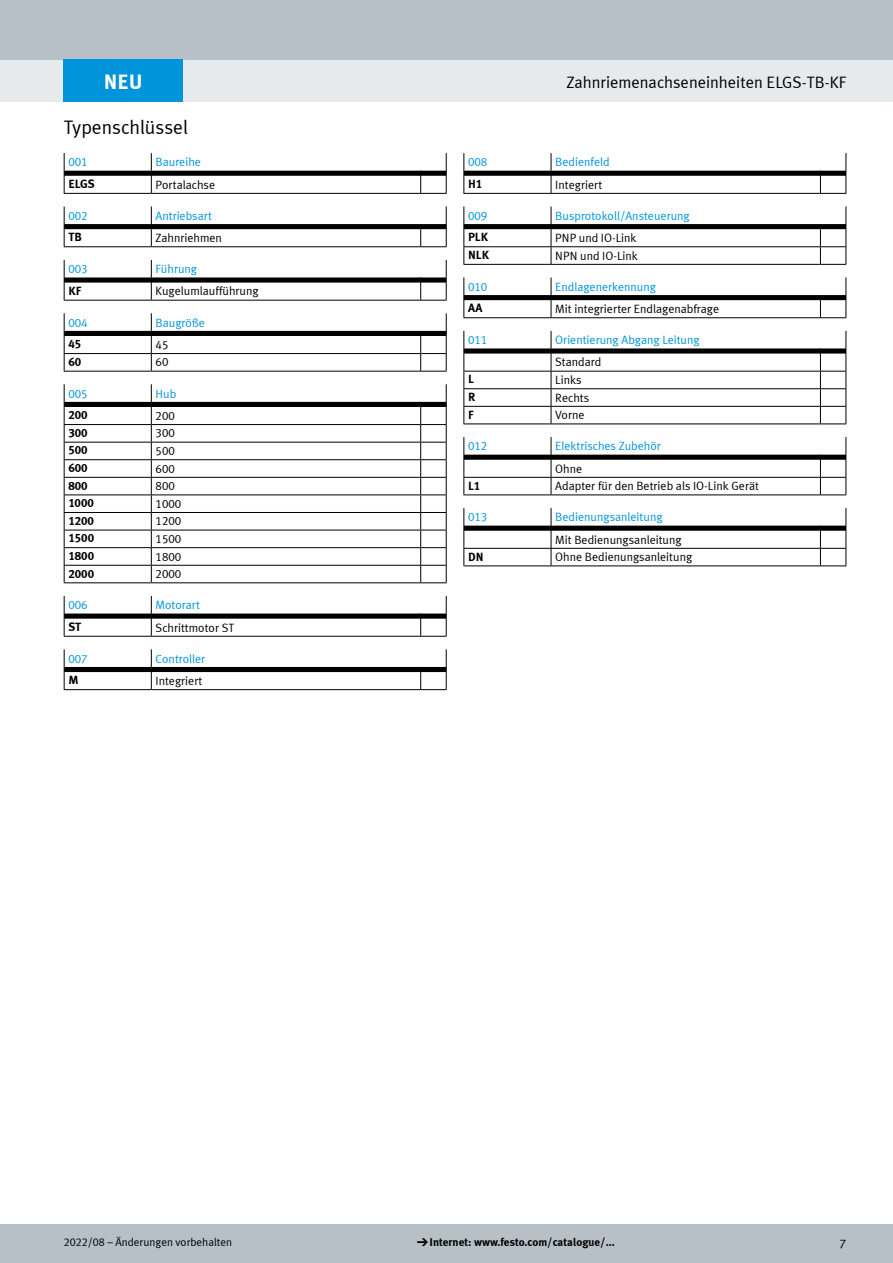
<style>
.page{position:relative;width:893px;height:1263px;background:#fff}
.page>*{position:absolute;margin:0;border:0;box-sizing:border-box;transform-origin:0 0}
.t1{font:700 21px "Meta Plus LF";color:#fff}
.t2{font:19.5px "Meta Plus LF";color:#000}
.t3{font:16.5px "Meta Plus LF";color:#000}
.t4{font:12.75px "Meta Plus LF";color:#000}
.t5{font:12px "Meta Plus LF";color:#000}
.t6{font:12px "Meta Plus LF";color:#0095db}
.t7{font:700 12px "Meta Plus LF";color:#000}
.t8{font:700 11.25px "Meta Plus LF";color:#000}
.t9{font:11.25px "Meta Plus LF";color:#000}
.s1{font-family:"Meto Pict 182";font-weight:400}
</style>
<div class="page">
<div style="left:0;top:1225px;width:893px;height:38px;background:#b6c0c6"></div>
<div style="left:0;top:60px;width:893px;height:42px;background:#e7eaec"></div>
<div style="left:0;top:0;width:893px;height:60px;background:#b6c0c6"></div>
<div style="left:64px;top:60px;width:119px;height:42px;background:#0095db"></div>
<svg style="left:64px;top:153px;width:383px;height:41px"></svg>
<svg style="left:64px;top:206px;width:383px;height:41px"></svg>
<svg style="left:64px;top:260px;width:383px;height:41px"></svg>
<svg style="left:64px;top:313px;width:383px;height:59px"></svg>
<svg style="left:64px;top:384px;width:383px;height:199px"></svg>
<svg style="left:64px;top:596px;width:383px;height:41px"></svg>
<svg style="left:64px;top:649px;width:383px;height:41px"></svg>
<svg style="left:463px;top:153px;width:384px;height:41px"></svg>
<svg style="left:463px;top:206px;width:384px;height:59px"></svg>
<svg style="left:463px;top:277px;width:384px;height:41px"></svg>
<svg style="left:463px;top:331px;width:384px;height:93px"></svg>
<svg style="left:463px;top:437px;width:384px;height:58px"></svg>
<svg style="left:463px;top:508px;width:384px;height:58px"></svg>
<h1 class="t1" style="left:104px;top:68px;width:40px">NEU</h1>
<h2 class="t2" style="left:64px;top:116px;width:126px">Typenschlüssel</h2>
<p class="t6" style="left:68px;top:155px;width:21px">001</p>
<p class="t6" style="left:156px;top:155px;width:47px">Baureihe</p>
<p class="t7" style="left:68px;top:176px;width:28px">ELGS</p>
<p class="t5" style="left:156px;top:177px;width:61px">Portalachse</p>
<p class="t6" style="left:68px;top:208px;width:21px">002</p>
<p class="t6" style="left:156px;top:208px;width:58px">Antriebsart</p>
<p class="t7" style="left:68px;top:230px;width:15px">TB</p>
<p class="t5" style="left:156px;top:231px;width:68px">Zahnriehmen</p>
<p class="t6" style="left:68px;top:262px;width:21px">003</p>
<p class="t6" style="left:156px;top:262px;width:43px">Führung</p>
<p class="t7" style="left:68px;top:283px;width:15px">KF</p>
<p class="t5" style="left:156px;top:284px;width:105px">Kugelumlaufführung</p>
<p class="t6" style="left:68px;top:315px;width:21px">004</p>
<p class="t6" style="left:156px;top:315px;width:51px">Baugröße</p>
<p class="t7" style="left:68px;top:337px;width:14px">45</p>
<p class="t5" style="left:156px;top:337px;width:14px">45</p>
<p class="t7" style="left:68px;top:354px;width:14px">60</p>
<p class="t5" style="left:156px;top:355px;width:14px">60</p>
<p class="t6" style="left:68px;top:386px;width:21px">005</p>
<p class="t6" style="left:156px;top:386px;width:22px">Hub</p>
<p class="t7" style="left:68px;top:407px;width:21px">200</p>
<p class="t5" style="left:156px;top:408px;width:21px">200</p>
<p class="t7" style="left:68px;top:425px;width:21px">300</p>
<p class="t5" style="left:156px;top:426px;width:21px">300</p>
<p class="t7" style="left:68px;top:443px;width:21px">500</p>
<p class="t5" style="left:156px;top:444px;width:21px">500</p>
<p class="t7" style="left:68px;top:460px;width:21px">600</p>
<p class="t5" style="left:156px;top:461px;width:21px">600</p>
<p class="t7" style="left:68px;top:478px;width:21px">800</p>
<p class="t5" style="left:156px;top:479px;width:21px">800</p>
<p class="t7" style="left:68px;top:495px;width:27px">1000</p>
<p class="t5" style="left:156px;top:496px;width:27px">1000</p>
<p class="t7" style="left:68px;top:513px;width:27px">1200</p>
<p class="t5" style="left:156px;top:514px;width:27px">1200</p>
<p class="t7" style="left:68px;top:531px;width:27px">1500</p>
<p class="t5" style="left:156px;top:531px;width:27px">1500</p>
<p class="t7" style="left:68px;top:548px;width:27px">1800</p>
<p class="t5" style="left:156px;top:549px;width:27px">1800</p>
<p class="t7" style="left:68px;top:566px;width:27px">2000</p>
<p class="t5" style="left:156px;top:567px;width:27px">2000</p>
<p class="t6" style="left:68px;top:598px;width:21px">006</p>
<p class="t6" style="left:156px;top:598px;width:46px">Motorart</p>
<p class="t7" style="left:68px;top:619px;width:15px">ST</p>
<p class="t5" style="left:156px;top:620px;width:80px">Schrittmotor ST</p>
<p class="t6" style="left:68px;top:651px;width:21px">007</p>
<p class="t6" style="left:156px;top:651px;width:51px">Controller</p>
<p class="t7" style="left:68px;top:673px;width:12px">M</p>
<p class="t5" style="left:156px;top:673px;width:48px">Integriert</p>
<h3 class="t3" style="left:566px;top:73px;width:281px">Zahnriemenachseneinheiten ELGS-TB-KF</h3>
<p class="t6" style="left:468px;top:155px;width:21px">008</p>
<p class="t6" style="left:555px;top:155px;width:56px">Bedienfeld</p>
<p class="t7" style="left:468px;top:176px;width:16px">H1</p>
<p class="t5" style="left:555px;top:177px;width:48px">Integriert</p>
<p class="t6" style="left:468px;top:208px;width:21px">009</p>
<p class="t6" style="left:555px;top:208px;width:136px">Busprotokoll/Ansteuerung</p>
<p class="t7" style="left:468px;top:230px;width:22px">PLK</p>
<p class="t5" style="left:555px;top:231px;width:83px">PNP und IO-Link</p>
<p class="t7" style="left:468px;top:247px;width:22px">NLK</p>
<p class="t5" style="left:555px;top:248px;width:84px">NPN und IO-Link</p>
<p class="t6" style="left:468px;top:279px;width:21px">010</p>
<p class="t6" style="left:555px;top:279px;width:102px">Endlagenerkennung</p>
<p class="t7" style="left:468px;top:301px;width:16px">AA</p>
<p class="t5" style="left:555px;top:302px;width:165px">Mit integrierter Endlagenabfrage</p>
<p class="t6" style="left:468px;top:333px;width:21px">011</p>
<p class="t6" style="left:555px;top:333px;width:146px">Orientierung Abgang Leitung</p>
<p class="t5" style="left:555px;top:355px;width:47px">Standard</p>
<p class="t7" style="left:468px;top:372px;width:7px">L</p>
<p class="t5" style="left:555px;top:373px;width:28px">Links</p>
<p class="t7" style="left:468px;top:389px;width:9px">R</p>
<p class="t5" style="left:555px;top:390px;width:35px">Rechts</p>
<p class="t7" style="left:468px;top:407px;width:7px">F</p>
<p class="t5" style="left:555px;top:408px;width:31px">Vorne</p>
<p class="t6" style="left:468px;top:439px;width:21px">012</p>
<p class="t6" style="left:555px;top:439px;width:107px">Elektrisches Zubehör</p>
<p class="t5" style="left:555px;top:461px;width:28px">Ohne</p>
<p class="t7" style="left:468px;top:478px;width:14px">L1</p>
<p class="t5" style="left:555px;top:479px;width:205px">Adapter für den Betrieb als IO-Link Gerät</p>
<p class="t6" style="left:468px;top:510px;width:21px">013</p>
<p class="t6" style="left:555px;top:510px;width:109px">Bedienungsanleitung</p>
<p class="t5" style="left:555px;top:532px;width:128px">Mit Bedienungsanleitung</p>
<p class="t7" style="left:468px;top:549px;width:17px">DN</p>
<p class="t5" style="left:555px;top:550px;width:138px">Ohne Bedienungsanleitung</p>
<p class="t9" style="left:64px;top:1236px;width:170px">2022/08 – Änderungen vorbehalten</p>
<p class="t8" style="left:417px;top:1235px;width:199px"><span class="s1">d</span>Internet: www.festo.com/catalogue/...</p>
<p class="t4" style="left:839px;top:1235px;width:8px">7</p>
</div>
